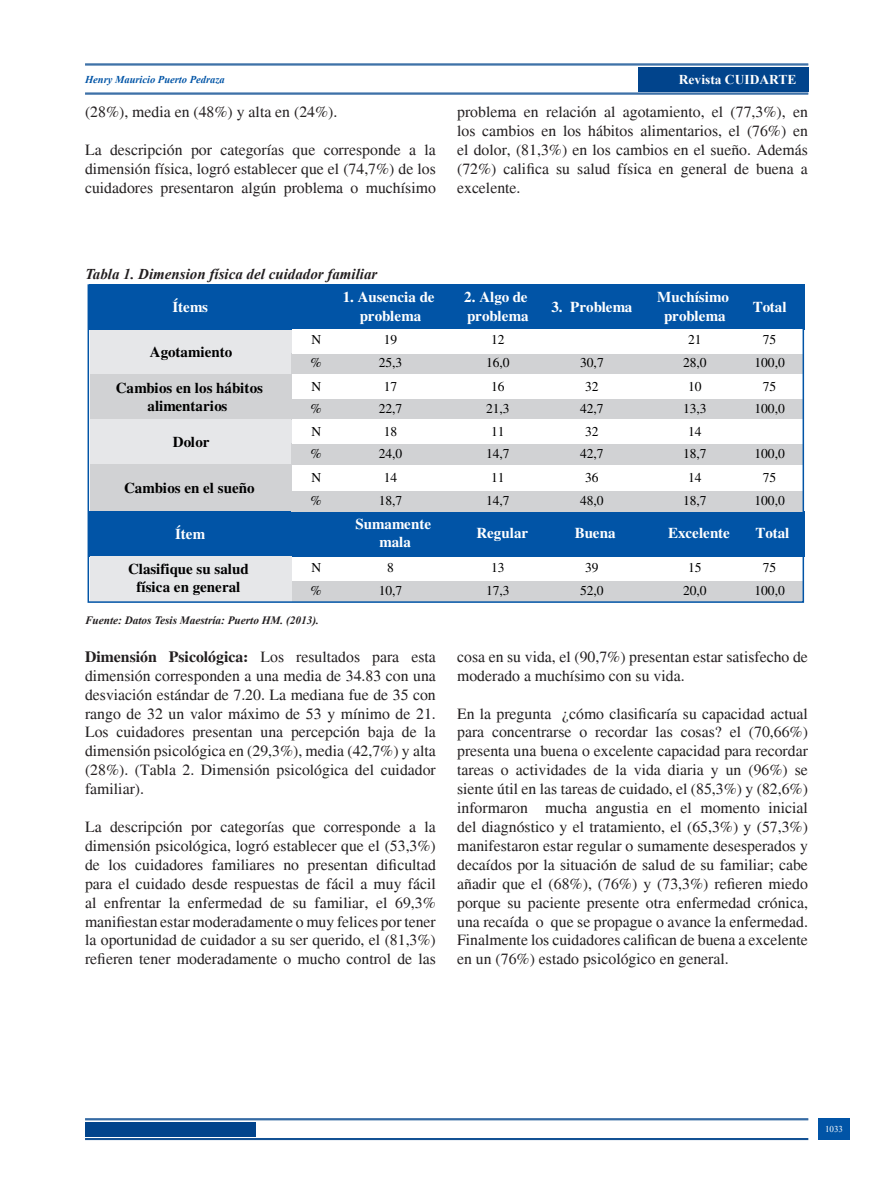
<style>
.page{position:relative;width:893px;height:1191px;background:#fff}
.page>*{position:absolute;margin:0;border:0;box-sizing:border-box;transform-origin:0 0}
.parrafos_generales{font:15.75px/18.9px "Times";color:#231f20;text-align:justify}
.t1{font:700 15px/18px "Times";color:#fff;text-align:center}
.t2{font:700 15px/18px "Times";color:#000;text-align:center}
.parrafos_generales-2{font:italic 700 15px "Times New Roman";color:#231f20}
.t3{font:13.5px "Times";color:#000}
.t4{font:700 13.5px "Times New Roman";color:#fff}
.parrafos_generales-3{font:italic 700 11.25px "Times New Roman";color:#231f20}
.t5{font:italic 700 10.5px "Times New Roman";color:#0154a6}
.t6{font:9px "Times New Roman";color:#fff}
.s1{font-weight:700}
</style>
<div class="page">
<div style="left:638px;top:67px;width:170px;height:24px;background:#01448c"></div>
<hr style="left:85px;top:64px;width:723px;height:1px;background:#01448c">
<hr style="left:85px;top:65px;width:723px;height:1px;background:#01448c">
<hr style="left:85px;top:93px;width:723px;height:1px;background:#01448c">
<hr style="left:85px;top:94px;width:723px;height:1px;background:#01448c">
<hr style="left:85px;top:1138px;width:723px;height:1px;background:#01448c">
<hr style="left:85px;top:1139px;width:723px;height:1px;background:#01448c">
<hr style="left:85px;top:1118px;width:723px;height:1px;background:#01448c">
<hr style="left:85px;top:1119px;width:723px;height:1px;background:#01448c">
<div style="left:85px;top:1122px;width:170px;height:14px;background:#01448c"></div>
<div style="left:819px;top:1118px;width:31px;height:22px;background:#0154a6"></div>
<div style="left:292px;top:580px;width:512px;height:21px;background:#d1d2d4"></div>
<div style="left:89px;top:511px;width:715px;height:45px;background:#0154a6"></div>
<div style="left:91px;top:329px;width:201px;height:45px;background:#e6e7e9"></div>
<div style="left:91px;top:374px;width:201px;height:45px;background:#d1d2d4"></div>
<div style="left:91px;top:419px;width:201px;height:45px;background:#e6e7e9"></div>
<div style="left:91px;top:464px;width:201px;height:47px;background:#d1d2d4"></div>
<div style="left:91px;top:556px;width:201px;height:45px;background:#e6e7e9"></div>
<div style="left:292px;top:353px;width:512px;height:21px;background:#d1d2d4"></div>
<div style="left:89px;top:284px;width:715px;height:45px;background:#0154a6"></div>
<div style="left:292px;top:398px;width:512px;height:21px;background:#d1d2d4"></div>
<div style="left:292px;top:443px;width:512px;height:21px;background:#d1d2d4"></div>
<div style="left:292px;top:490px;width:512px;height:21px;background:#d1d2d4"></div>
<div style="left:88px;top:284px;width:716px;height:319px;border:2px solid #0154a6"></div>
<p class="t5" style="left:85px;top:72px;width:141px">Henry Mauricio Puerto Pedraza</p>
<p class="t4" style="left:679px;top:70px;width:119px">Revista CUIDARTE</p>
<p class="parrafos_generales" style="left:85px;top:103px;width:254px">(28%), media en (48%) y alta en (24%).</p>
<p class="parrafos_generales" style="left:85px;top:140px;width:352px">La descripción por categorías que corresponde a la dimensión física, logró establecer que el (74,7%) de los cuidadores presentaron algún problema o muchísimo</p>
<p class="parrafos_generales" style="left:457px;top:103px;width:352px">problema en relación al agotamiento, el (77,3%), en los cambios en los hábitos alimentarios, el (76%) en el dolor, (81,3%) en los cambios en el sueño. Además (72%) califica su salud física en general de buena a excelente.</p>
<p class="parrafos_generales-2" style="left:85px;top:263px;width:294px">Tabla 1. Dimension física del cuidador familiar</p>
<p class="t1" style="left:173px;top:298px;width:37px">Ítems</p>
<p class="t1" style="left:343px;top:288px;width:93px">1. Ausencia de problema</p>
<p class="t1" style="left:464px;top:288px;width:66px;text-align:left">2. Algo de problema</p>
<p class="t1" style="left:551px;top:297px;width:83px">3. Problema</p>
<p class="t1" style="left:657px;top:288px;width:73px">Muchísimo problema</p>
<p class="t1" style="left:753px;top:297px;width:35px">Total</p>
<p class="t3" style="left:311px;top:332px;width:11px">N</p>
<p class="t3" style="left:384px;top:332px;width:15px">19</p>
<p class="t3" style="left:491px;top:332px;width:15px">12</p>
<p class="t3" style="left:688px;top:332px;width:15px">21</p>
<p class="t3" style="left:763px;top:332px;width:15px">75</p>
<p class="t3" style="left:311px;top:355px;width:13px">%</p>
<p class="t3" style="left:379px;top:355px;width:25px">25,3</p>
<p class="t3" style="left:486px;top:355px;width:25px">16,0</p>
<p class="t3" style="left:580px;top:355px;width:25px">30,7</p>
<p class="t3" style="left:683px;top:355px;width:25px">28,0</p>
<p class="t3" style="left:754px;top:355px;width:32px">100,0</p>
<p class="t3" style="left:311px;top:378px;width:11px">N</p>
<p class="t3" style="left:384px;top:378px;width:15px">17</p>
<p class="t3" style="left:491px;top:378px;width:15px">16</p>
<p class="t3" style="left:585px;top:378px;width:15px">32</p>
<p class="t3" style="left:688px;top:378px;width:15px">10</p>
<p class="t3" style="left:763px;top:378px;width:15px">75</p>
<p class="t3" style="left:311px;top:401px;width:13px">%</p>
<p class="t3" style="left:379px;top:401px;width:25px">22,7</p>
<p class="t3" style="left:486px;top:401px;width:25px">21,3</p>
<p class="t3" style="left:580px;top:401px;width:25px">42,7</p>
<p class="t3" style="left:683px;top:401px;width:25px">13,3</p>
<p class="t3" style="left:754px;top:401px;width:32px">100,0</p>
<p class="t3" style="left:311px;top:423px;width:11px">N</p>
<p class="t3" style="left:384px;top:423px;width:15px">18</p>
<p class="t3" style="left:491px;top:423px;width:15px">11</p>
<p class="t3" style="left:585px;top:423px;width:15px">32</p>
<p class="t3" style="left:688px;top:423px;width:15px">14</p>
<p class="t3" style="left:311px;top:446px;width:13px">%</p>
<p class="t3" style="left:379px;top:446px;width:25px">24,0</p>
<p class="t3" style="left:486px;top:446px;width:25px">14,7</p>
<p class="t3" style="left:580px;top:446px;width:25px">42,7</p>
<p class="t3" style="left:683px;top:446px;width:25px">18,7</p>
<p class="t3" style="left:754px;top:446px;width:32px">100,0</p>
<p class="t3" style="left:311px;top:470px;width:11px">N</p>
<p class="t3" style="left:384px;top:470px;width:15px">14</p>
<p class="t3" style="left:491px;top:470px;width:15px">11</p>
<p class="t3" style="left:585px;top:470px;width:15px">36</p>
<p class="t3" style="left:688px;top:470px;width:15px">14</p>
<p class="t3" style="left:763px;top:470px;width:15px">75</p>
<p class="t3" style="left:311px;top:493px;width:13px">%</p>
<p class="t3" style="left:379px;top:493px;width:25px">18,7</p>
<p class="t3" style="left:486px;top:493px;width:25px">14,7</p>
<p class="t3" style="left:580px;top:493px;width:25px">48,0</p>
<p class="t3" style="left:683px;top:493px;width:25px">18,7</p>
<p class="t3" style="left:754px;top:493px;width:32px">100,0</p>
<p class="t2" style="left:150px;top:342px;width:84px">Agotamiento</p>
<p class="t2" style="left:116px;top:378px;width:149px">Cambios en los hábitos alimentarios</p>
<p class="t2" style="left:173px;top:432px;width:38px">Dolor</p>
<p class="t2" style="left:124px;top:478px;width:132px">Cambios en el sueño</p>
<p class="t1" style="left:175px;top:524px;width:32px">Ítem</p>
<p class="t1" style="left:355px;top:515px;width:77px">Sumamente mala</p>
<p class="t1" style="left:476px;top:524px;width:53px">Regular</p>
<p class="t1" style="left:575px;top:524px;width:42px">Buena</p>
<p class="t1" style="left:668px;top:524px;width:63px">Excelente</p>
<p class="t1" style="left:755px;top:524px;width:35px">Total</p>
<p class="t2" style="left:128px;top:560px;width:122px">Clasifique su salud física en general</p>
<p class="t3" style="left:311px;top:560px;width:11px">N</p>
<p class="t3" style="left:387px;top:560px;width:8px">8</p>
<p class="t3" style="left:491px;top:560px;width:15px">13</p>
<p class="t3" style="left:585px;top:560px;width:15px">39</p>
<p class="t3" style="left:688px;top:560px;width:15px">15</p>
<p class="t3" style="left:763px;top:560px;width:15px">75</p>
<p class="t3" style="left:311px;top:583px;width:13px">%</p>
<p class="t3" style="left:379px;top:583px;width:25px">10,7</p>
<p class="t3" style="left:486px;top:583px;width:25px">17,3</p>
<p class="t3" style="left:580px;top:583px;width:25px">52,0</p>
<p class="t3" style="left:683px;top:583px;width:25px">20,0</p>
<p class="t3" style="left:754px;top:583px;width:32px">100,0</p>
<p class="parrafos_generales-3" style="left:85px;top:612px;width:235px">Fuente: Datos Tesis Maestría: Puerto HM. (2013).</p>
<p class="parrafos_generales" style="left:85px;top:647px;width:352px"><span class="s1">Dimensión Psicológica:</span> Los resultados para esta dimensión corresponden a una media de 34.83 con una desviación estándar de 7.20. La mediana fue de 35 con rango de 32 un valor máximo de 53 y mínimo de 21.<br>Los cuidadores presentan una percepción baja de la dimensión psicológica en (29,3%), media (42,7%) y alta (28%). (Tabla 2. Dimensión psicológica del cuidador familiar).</p>
<p class="parrafos_generales" style="left:85px;top:817px;width:352px">La descripción por categorías que corresponde a la dimensión psicológica, logró establecer que el (53,3%) de los cuidadores familiares no presentan dificultad para el cuidado desde respuestas de fácil a muy fácil al enfrentar la enfermedad de su familiar, el 69,3% manifiestan estar moderadamente o muy felices por tener la oportunidad de cuidador a su ser querido, el (81,3%) refieren tener moderadamente o mucho control de las</p>
<p class="parrafos_generales" style="left:457px;top:647px;width:352px">cosa en su vida, el (90,7%) presentan estar satisfecho de moderado a muchísimo con su vida.</p>
<p class="parrafos_generales" style="left:457px;top:704px;width:352px">En la pregunta ¿cómo clasificaría su capacidad actual para concentrarse o recordar las cosas? el (70,66%) presenta una buena o excelente capacidad para recordar tareas o actividades de la vida diaria y un (96%) se siente útil en las tareas de cuidado, el (85,3%) y (82,6%) informaron mucha angustia en el momento inicial del diagnóstico y el tratamiento, el (65,3%) y (57,3%) manifestaron estar regular o sumamente desesperados y decaídos por la situación de salud de su familiar; cabe añadir que el (68%), (76%) y (73,3%) refieren miedo porque su paciente presente otra enfermedad crónica, una recaída o que se propague o avance la enfermedad.<br>Finalmente los cuidadores califican de buena a excelente en un (76%) estado psicológico en general.</p>
<p class="t6" style="left:825px;top:1123px;width:19px">1033</p>
</div>
